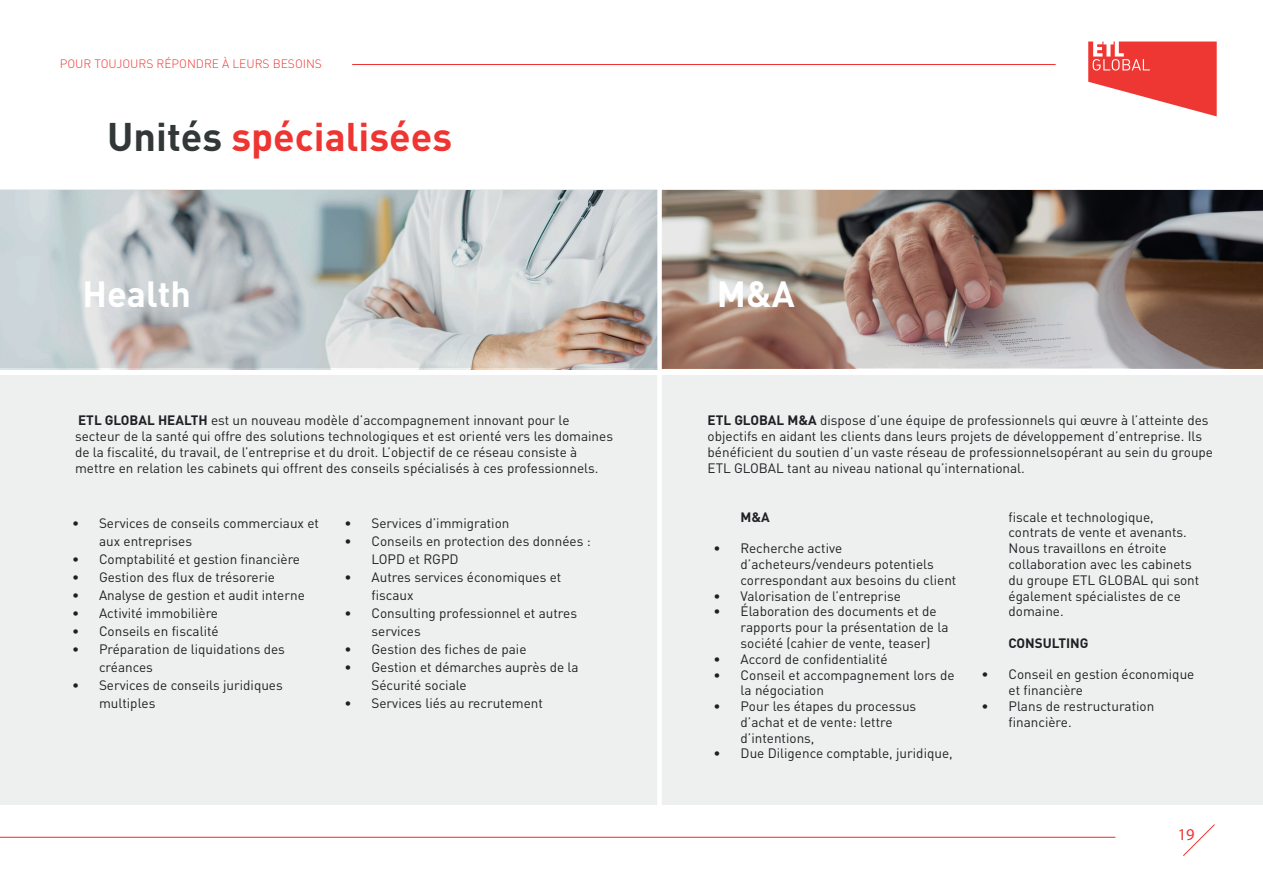
<style>
.page{position:relative;width:1263px;height:893px;background:#fff}
.page>*{position:absolute;margin:0;border:0;box-sizing:border-box;transform-origin:0 0}
.t1{font:700 39.45px "DIN Pro";color:#ee3531}
.t2{font:700 36px "DIN Pro";color:#fff}
.t3{font:16.5px "Myriad Pro";color:#ee3531}
.t4{font:13.5px/15.8px "DIN Pro";color:#1d2123}
.t5{font:700 13.5px "DIN Pro";color:#1d2123}
.t6{font:300 12px "DIN Pro";color:#ee3732}
.s1{color:#323738}
.s2{font-weight:700}
</style>
<div class="page">
<div style="left:0;top:376px;width:1263px;height:429px;background:#eef0ef"></div>
<img style="left:0;top:190px;width:1263px;height:178px">
<div style="left:657px;top:175px;width:5px;height:690px;background:#fff"></div>
<hr style="left:0;top:837px;width:1115px;height:1px;background:#ee3531">
<svg style="left:1183px;top:824px;width:32px;height:32px"></svg>
<hr style="left:352px;top:64px;width:704px;height:1px;background:#ee3531">
<svg style="left:1088px;top:42px;width:129px;height:74px"></svg>
<p class="t6" style="left:60px;top:55px;width:264px">POUR TOUJOURS RÉPONDRE À LEURS BESOINS</p>
<h1 class="t1" style="left:107px;top:110px;width:346px"><span class="s1">Unités</span> spécialisées</h1>
<h2 class="t2" style="left:83px;top:269px;width:110px">Health</h2>
<p class="t4" style="left:75px;top:410px;width:539px;line-height:16.2px"><span class="s2">ETL GLOBAL HEALTH</span> est un nouveau modèle d’accompagnement innovant pour le secteur de la santé qui offre des solutions technologiques et est orienté vers les domaines de la fiscalité, du travail, de l’entreprise et du droit. L’objectif de ce réseau consiste à mettre en relation les cabinets qui offrent des conseils spécialisés à ces professionnels.</p>
<p class="t4" style="left:99px;top:513px;width:222px;line-height:18px;text-indent:-27px">• Services de conseils commerciaux et aux entreprises</p>
<p class="t4" style="left:72px;top:550px;width:230px">• Comptabilité et gestion financière</p>
<p class="t4" style="left:72px;top:568px;width:204px">• Gestion des flux de trésorerie</p>
<p class="t4" style="left:72px;top:586px;width:234px">• Analyse de gestion et audit interne</p>
<p class="t4" style="left:72px;top:604px;width:148px">• Activité immobilière</p>
<p class="t4" style="left:72px;top:622px;width:148px">• Conseils en fiscalité</p>
<p class="t4" style="left:99px;top:639px;width:187px;line-height:18px;text-indent:-27px">• Préparation de liquidations des créances</p>
<p class="t4" style="left:99px;top:675px;width:185px;line-height:18px;text-indent:-27px">• Services de conseils juridiques multiples</p>
<p class="t4" style="left:344px;top:514px;width:166px">• Services d’immigration</p>
<p class="t4" style="left:371px;top:531px;width:221px;line-height:18px;text-indent:-27px">• Conseils en protection des données :<br>LOPD et RGPD</p>
<p class="t4" style="left:371px;top:567px;width:191px;line-height:18px;text-indent:-27px">• Autres services économiques et fiscaux</p>
<p class="t4" style="left:371px;top:603px;width:207px;line-height:18px;text-indent:-27px">• Consulting professionnel et autres services</p>
<p class="t4" style="left:344px;top:640px;width:183px">• Gestion des fiches de paie</p>
<p class="t4" style="left:371px;top:657px;width:209px;line-height:18px;text-indent:-27px">• Gestion et démarches auprès de la<br>Sécurité sociale</p>
<p class="t4" style="left:344px;top:694px;width:200px">• Services liés au recrutement</p>
<h2 class="t2" style="left:717px;top:269px;width:80px">M&amp;A</h2>
<p class="t4" style="left:708px;top:410px;width:507px;line-height:16.2px"><span class="s2">ETL GLOBAL M&amp;A</span> dispose d’une équipe de professionnels qui œuvre à l’atteinte des objectifs en aidant les clients dans leurs projets de développement d’entreprise. Ils bénéficient du soutien d’un vaste réseau de professionnelsopérant au sein du groupe ETL GLOBAL tant au niveau national qu’international.</p>
<p class="t5" style="left:740px;top:508px;width:31px">M&amp;A</p>
<p class="t4" style="left:740px;top:539px;width:217px;text-indent:-27px">• Recherche active d’acheteurs/vendeurs potentiels correspondant aux besoins du client</p>
<p class="t4" style="left:713px;top:586px;width:189px">• Valorisation de l’entreprise</p>
<p class="t4" style="left:740px;top:602px;width:209px;text-indent:-27px">• Élaboration des documents et de rapports pour la présentation de la société (cahier de vente, teaser)</p>
<p class="t4" style="left:713px;top:650px;width:175px">• Accord de confidentialité</p>
<p class="t4" style="left:740px;top:665px;width:215px;text-indent:-27px">• Conseil et accompagnement lors de la négociation</p>
<p class="t4" style="left:740px;top:697px;width:177px;text-indent:-27px">• Pour les étapes du processus d’achat et de vente: lettre d’intentions,</p>
<p class="t4" style="left:713px;top:744px;width:241px">• Due Diligence comptable, juridique,</p>
<p class="t4" style="left:1008px;top:508px;width:192px">fiscale et technologique, contrats de vente et avenants.<br>Nous travaillons en étroite collaboration avec les cabinets du groupe ETL GLOBAL qui sont également spécialistes de ce domaine.</p>
<p class="t5" style="left:1008px;top:634px;width:81px">CONSULTING</p>
<p class="t4" style="left:1008px;top:665px;width:187px;text-indent:-27px">• Conseil en gestion économique et financière</p>
<p class="t4" style="left:1008px;top:697px;width:147px;text-indent:-27px">• Plans de restructuration financière.</p>
<p class="t3" style="left:1178px;top:825px;width:18px">19</p>
</div>
